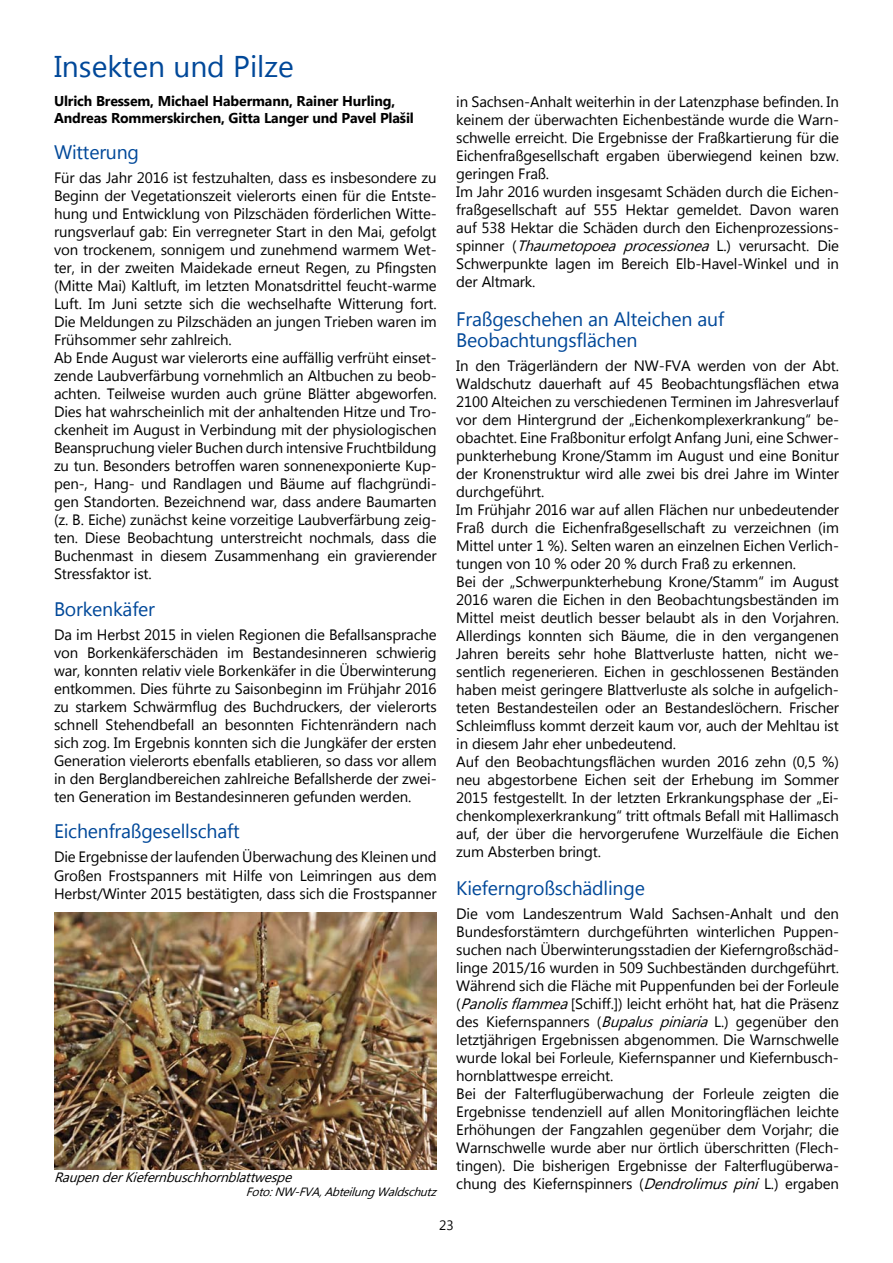
<style>
.page{position:relative;width:893px;height:1263px;background:#fff}
.page>*{position:absolute;margin:0;border:0;box-sizing:border-box;transform-origin:0 0}
.t1{font:30px "Microsoft New Tai Lue";color:#004899}
.t2{font:19.5px/21px "Microsoft New Tai Lue";letter-spacing:-.01em;color:#004899}
.t3{font:15px/18px "Microsoft New Tai Lue";letter-spacing:-.01em;color:#000}
.t4{font:700 14.25px/16.5px "Microsoft New Tai Lue";letter-spacing:-.01em;color:#000}
.t5{font:italic 13.5px "Microsoft New Tai Lue";color:#000}
.t6{font:13.5px "Microsoft New Tai Lue";color:#000}
.t7{font:italic 12px "Microsoft New Tai Lue";color:#000}
.s1{font-style:italic}
</style>
<div class="page">
<img style="left:54px;top:912px;width:383px;height:258px">
<h1 class="t1" style="left:54px;top:49px;width:241px">Insekten und Pilze</h1>
<p class="t4" style="left:54px;top:94px;width:361px">Ulrich Bressem, Michael Habermann, Rainer Hurling,<br>Andreas Rommerskirchen, Gitta Langer und Pavel Plašil</p>
<h2 class="t2" style="left:54px;top:143px;width:87px">Witterung</h2>
<p class="t3" style="left:54px;top:170px;width:384px">Für das Jahr 2016 ist festzuhalten, dass es insbesondere zu Beginn der Vegetationszeit vielerorts einen für die Entste&shy;hung und Entwicklung von Pilzschäden förderlichen Witte&shy;rungsverlauf gab: Ein verregneter Start in den Mai, gefolgt von trockenem, sonnigem und zunehmend warmem Wet&shy;ter, in der zweiten Maidekade erneut Regen, zu Pfingsten (Mitte Mai) Kaltluft, im letzten Monatsdrittel feucht-warme Luft. Im Juni setzte sich die wechselhafte Witterung fort.<br>Die Meldungen zu Pilzschäden an jungen Trieben waren im Frühsommer sehr zahlreich.<br>Ab Ende August war vielerorts eine auffällig verfrüht einset&shy;zende Laubverfärbung vornehmlich an Altbuchen zu beob&shy;achten. Teilweise wurden auch grüne Blätter abgeworfen.<br>Dies hat wahrscheinlich mit der anhaltenden Hitze und Tro&shy;ckenheit im August in Verbindung mit der physiologischen Beanspruchung vieler Buchen durch intensive Fruchtbildung zu tun. Besonders betroffen waren sonnenexponierte Kup&shy;pen-, Hang- und Randlagen und Bäume auf flachgründi&shy;gen Standorten. Bezeichnend war, dass andere Baumarten (z. B. Eiche) zunächst keine vorzeitige Laubverfärbung zeig&shy;ten. Diese Beobachtung unterstreicht nochmals, dass die Buchenmast in diesem Zusammenhang ein gravierender Stressfaktor ist.</p>
<h2 class="t2" style="left:54px;top:601px;width:103px">Borkenkäfer</h2>
<p class="t3" style="left:54px;top:627px;width:384px;text-align:justify">Da im Herbst 2015 in vielen Regionen die Befallsansprache von Borkenkäferschäden im Bestandesinneren schwierig war, konnten relativ viele Borkenkäfer in die Überwinterung entkommen. Dies führte zu Saisonbeginn im Frühjahr 2016 zu starkem Schwärmflug des Buchdruckers, der vielerorts schnell Stehendbefall an besonnten Fichtenrändern nach sich zog. Im Ergebnis konnten sich die Jungkäfer der ersten Generation vielerorts ebenfalls etablieren, so dass vor allem in den Berglandbereichen zahlreiche Befallsherde der zwei&shy;ten Generation im Bestandesinneren gefunden werden.</p>
<h2 class="t2" style="left:54px;top:823px;width:187px">Eichenfraßgesellschaft</h2>
<p class="t3" style="left:54px;top:849px;width:384px;text-align:justify">Die Ergebnisse der laufenden Überwachung des Kleinen und Großen Frostspanners mit Hilfe von Leimringen aus dem Herbst/Winter 2015 bestätigten, dass sich die Frostspanner</p>
<p class="t5" style="left:54px;top:1170px;width:244px">RaupenderKiefernbuschhornblattwespe</p>
<p class="t7" style="left:246px;top:1184px;width:196px">Foto:NW-FVA,AbteilungWaldschutz</p>
<p class="t3" style="left:456px;top:94px;width:384px">in Sachsen-Anhalt weiterhin in der Latenzphase befinden. In keinem der überwachten Eichenbestände wurde die Warn&shy;schwelle erreicht. Die Ergebnisse der Fraßkartierung für die Eichenfraßgesellschaft ergaben überwiegend keinen bzw. geringen Fraß.<br>Im Jahr 2016 wurden insgesamt Schäden durch die Eichen&shy;fraßgesellschaft auf 555 Hektar gemeldet. Davon waren auf 538 Hektar die Schäden durch den Eichenprozessions&shy;s p i n n e r (<span class="s1">Thaumetopoea processionea</span> L . ) v e r u r s a c h t . D i e Schwerpunkte lagen im Bereich Elb-Havel-Winkel und in der Altmark.</p>
<h2 class="t2" style="left:456px;top:310px;width:269px">Fraßgeschehen an Alteichen auf<br>Beobachtungsflächen</h2>
<p class="t3" style="left:456px;top:358px;width:384px">In den Trägerländern der NW-FVA werden von der Abt.<br>Waldschutz dauerhaft auf 45 Beobachtungsflächen etwa 2100 Alteichen zu verschiedenen Terminen im Jahresverlauf vor dem Hintergrund der „Eichenkomplexerkrankung“ be&shy;obachtet. Eine Fraßbonitur erfolgt Anfang Juni, eine Schwer&shy;punkterhebung Krone/Stamm im August und eine Bonitur der Kronenstruktur wird alle zwei bis drei Jahre im Winter durchgeführt.<br>Im Frühjahr 2016 war auf allen Flächen nur unbedeutender Fraß durch die Eichenfraßgesellschaft zu verzeichnen (im Mittel unter 1 %). Selten waren an einzelnen Eichen Verlich&shy;tungen von 10 % oder 20 % durch Fraß zu erkennen.<br>Bei der „Schwerpunkterhebung Krone/Stamm“ im August 2016 waren die Eichen in den Beobachtungsbeständen im Mittel meist deutlich besser belaubt als in den Vorjahren.<br>Allerdings konnten sich Bäume, die in den vergangenen Jahren bereits sehr hohe Blattverluste hatten, nicht we&shy;sentlich regenerieren. Eichen in geschlossenen Beständen haben meist geringere Blattverluste als solche in aufgelich&shy;teten Bestandesteilen oder an Bestandeslöchern. Frischer Schleimfluss kommt derzeit kaum vor, auch der Mehltau ist in diesem Jahr eher unbedeutend.<br>Auf den Beobachtungsflächen wurden 2016 zehn (0,5 %) neu abgestorbene Eichen seit der Erhebung im Sommer 2015 festgestellt. In der letzten Erkrankungsphase der „Ei&shy;chenkomplexerkrankung“ tritt oftmals Befall mit Hallimasch auf, der über die hervorgerufene Wurzelfäule die Eichen zum Absterben bringt.</p>
<h2 class="t2" style="left:456px;top:879px;width:190px">Kieferngroßschädlinge</h2>
<p class="t3" style="left:456px;top:905px;width:384px">Die vom Landeszentrum Wald Sachsen-Anhalt und den Bundesforstämtern durchgeführten winterlichen Puppen&shy;suchen nach Überwinterungsstadien der Kieferngroßschäd&shy;linge 2015/16 wurden in 509 Suchbeständen durchgeführt.<br>Während sich die Fläche mit Puppenfunden bei der Forleule (<span class="s1">Panolisflammea</span>[Schiff.]) leicht erhöht hat, hat die Präsenz des Kiefernspanners (<span class="s1">Bupalus piniaria</span> L.) gegenüber den letztjährigen Ergebnissen abgenommen. Die Warnschwelle wurde lokal bei Forleule, Kiefernspanner und Kiefernbusch&shy;hornblattwespe erreicht.<br>Bei der Falterflugüberwachung der Forleule zeigten die Ergebnisse tendenziell auf allen Monitoringflächen leichte Erhöhungen der Fangzahlen gegenüber dem Vorjahr; die Warnschwelle wurde aber nur örtlich überschritten (Flech&shy;tingen). Die bisherigen Ergebnisse der Falterflugüberwa&shy;chung des Kiefernspinners (<span class="s1">Dendrolimuspini</span>L.) ergaben</p>
<p class="t6" style="left:439px;top:1217px;width:16px">23</p>
</div>
